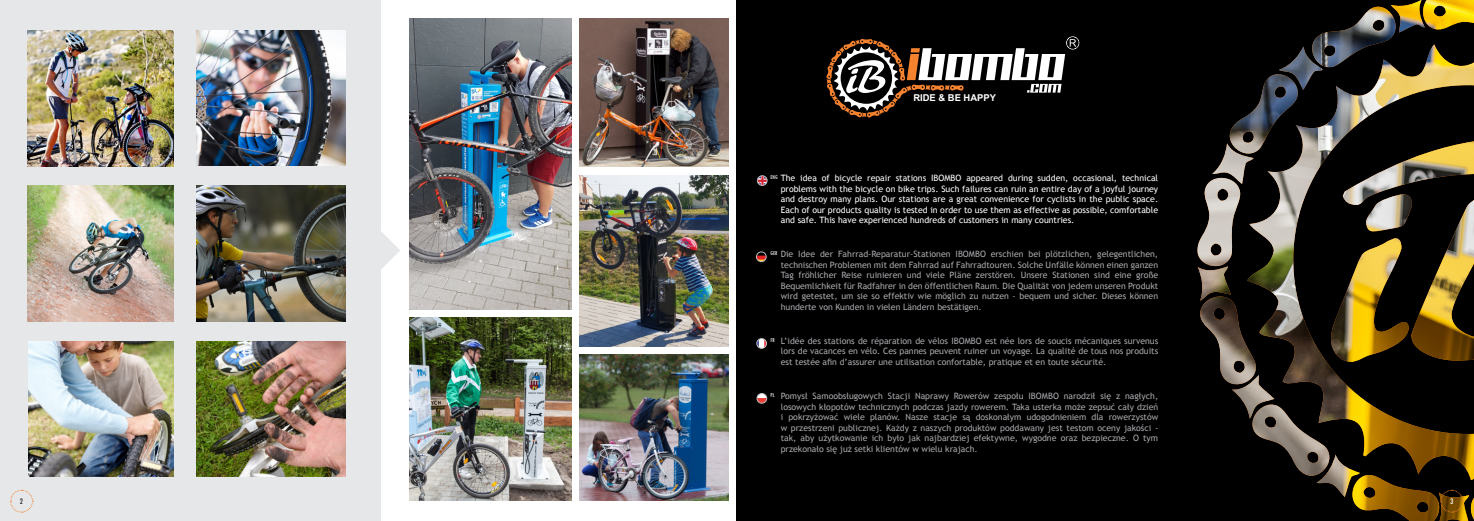
<style>
.page{position:relative;width:1474px;height:521px;background:#fff}
.page>*{position:absolute;margin:0;border:0;box-sizing:border-box;transform-origin:0 0}
.t1{font:700 9.45px "Arial";color:#fff}
.t2{font:8.75px/10.5px "Trebuchet MS";color:#a8a9ad;text-align:justify}
.t3{font:8.75px/10.5px "Trebuchet MS";color:#fff;text-align:justify}
.t4{font:condensed 8.75px "Tw Cen";color:#231f20}
.t5{font:condensed 8.75px "Tw Cen";color:#fff}
.t6{font:condensed 6.12px "Tw Cen";color:#fff}
</style>
<div class="page">
<svg style="left:380px;top:223px;width:20px;height:55px"></svg>
<div style="left:0;top:0;width:380px;height:521px;background:#e6e7e9"></div>
<img style="left:28px;top:186px;width:146px;height:135px">
<div style="left:737px;top:0;width:736px;height:521px;background:#000"></div>
<svg style="left:826px;top:36px;width:253px;height:82px"></svg>
<img style="left:28px;top:31px;width:146px;height:135px">
<svg style="left:1316px;top:480px;width:157px;height:41px"></svg>
<img style="left:1197px;top:0;width:276px;height:480px">
<div style="left:757px;top:393px;width:9px;height:5px;background:#fff"></div>
<div style="left:757px;top:398px;width:9px;height:5px;background:#ee3e35"></div>
<div style="left:756px;top:393px;width:11px;height:10px;border:1px solid #bcbdc0;border-radius:50%"></div>
<svg style="left:756px;top:338px;width:10px;height:10px"></svg>
<div style="left:756px;top:338px;width:10px;height:10px;border:1px solid #bcbdc0;border-radius:50%"></div>
<svg style="left:756px;top:252px;width:10px;height:10px"></svg>
<div style="left:756px;top:252px;width:10px;height:10px;border:1px solid #bcbdc0;border-radius:50%"></div>
<svg style="left:757px;top:176px;width:10px;height:9px"></svg>
<div style="left:757px;top:175px;width:10px;height:11px;border:1px solid #bcbdc0;border-radius:50%"></div>
<img style="left:196px;top:31px;width:150px;height:135px">
<img style="left:28px;top:341px;width:146px;height:136px">
<img style="left:196px;top:186px;width:150px;height:136px">
<img style="left:196px;top:341px;width:150px;height:136px">
<img style="left:579px;top:19px;width:149px;height:147px">
<img style="left:409px;top:317px;width:162px;height:184px">
<img style="left:579px;top:354px;width:149px;height:147px">
<img style="left:580px;top:175px;width:148px;height:171px">
<img style="left:409px;top:19px;width:162px;height:290px">
<svg style="left:10px;top:489px;width:23px;height:24px"></svg>
<svg style="left:1439px;top:489px;width:24px;height:24px"></svg>
<p class="t1" style="left:913px;top:91px;width:84px">RIDE &amp; BE HAPPY</p>
<p class="t3" style="left:780px;top:173px;width:379px">The idea of bicycle repair stations IBOMBO appeared during sudden, occasional, technical problems with the bicycle on bike trips. Such failures can ruin an entire day of a joyful journey and destroy many plans. Our stations are a great convenience for cyclists in the public space.<br>Each of our products quality is tested in order to use them as effective as possible, comfortable and safe. This have experienced hundreds of customers in many countries.</p>
<p class="t6" style="left:770px;top:173px;width:9px">ENG</p>
<p class="t2" style="left:780px;top:249px;width:379px">Die Idee der Fahrrad-Reparatur-Stationen IBOMBO erschien bei plötzlichen, gelegentlichen, technischen Problemen mit dem Fahrrad auf Fahrradtouren. Solche Unfälle können einen ganzen Tag fröhlicher Reise ruinieren und viele Pläne zerstören. Unsere Stationen sind eine große Bequemlichkeit für Radfahrer in den öffentlichen Raum. Die Qualität von jedem unseren Produkt wird getestet, um sie so effektiv wie möglich zu nutzen - bequem und sicher. Dieses können hunderte von Kunden in vielen Ländern bestätigen.</p>
<p class="t6" style="left:770px;top:249px;width:8px">GER</p>
<p class="t2" style="left:780px;top:336px;width:379px">L’idée des stations de réparation de vélos IBOMBO est née lors de soucis mécaniques survenus lors de vacances en vélo. Ces pannes peuvent ruiner un voyage. La qualité de tous nos produits est testée afin d’assurer une utilisation confortable, pratique et en toute sécurité.</p>
<p class="t6" style="left:770px;top:336px;width:6px">FR</p>
<p class="t2" style="left:780px;top:391px;width:379px">Pomysł Samoobsługowych Stacji Naprawy Rowerów zespołu IBOMBO narodził się z nagłych, losowych kłopotów technicznych podczas jazdy rowerem. Taka usterka może zepsuć cały dzień i pokrzyżować wiele planów. Nasze stacje są doskonałym udogodnieniem dla rowerzystów w przestrzeni publicznej. Każdy z naszych produktów poddawany jest testom oceny jakości - tak, aby użytkowanie ich było jak najbardziej efektywne, wygodne oraz bezpieczne. O tym przekonało się już setki klientów w wielu krajach.</p>
<p class="t6" style="left:770px;top:391px;width:6px">PL</p>
<p class="t4" style="left:20px;top:496px;width:5px">2</p>
<p class="t5" style="left:1449px;top:496px;width:5px">3</p>
</div>
